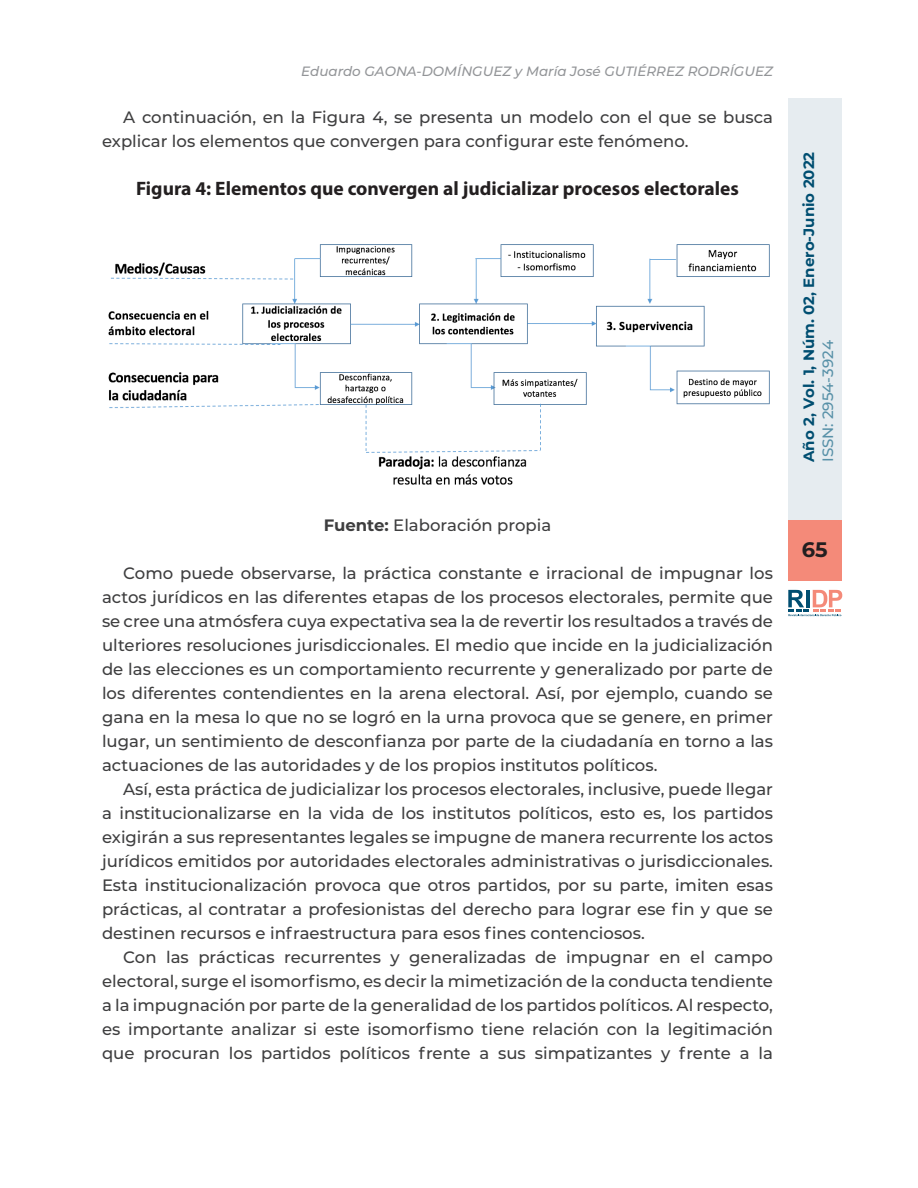
<style>
.page{position:relative;width:918px;height:1188px;background:#fff}
.page>*{position:absolute;margin:0;border:0;box-sizing:border-box;transform-origin:0 0}
.t1{font:700 21px "Montserrat";color:#231f20}
.RIDP_-_Título_Tablas{font:700 19.5px "Myriad Pro";color:#231f20}
.RIDP_-_Texto_artícul{font:500 16.5px/24px "Montserrat";color:#3e3e3f;text-align:justify}
.RIDP_-_Fuente_Tabla{font:500 16.5px "Montserrat";color:#3e3e3f}
.t2{font:700 15px "Montserrat";color:#004e71}
.t3{font:500 15px "Montserrat";color:#5891a8}
.Texto{font:italic 500 13.5px "Montserrat";color:#939598}
.s1{font-weight:700}
</style>
<div class="page">
<div style="left:788px;top:98px;width:53px;height:482px;background:#e6ecf0"></div>
<div style="left:788px;top:520px;width:53px;height:60px;background:#f48a79"></div>
<svg style="left:788px;top:590px;width:54px;height:26px"></svg>
<img style="left:108px;top:244px;width:662px;height:241px">
<p class="Texto" style="left:301px;top:62px;width:473px">Eduardo GAONA-DOMÍNGUEZ y María José GUTIÉRREZ RODRÍGUEZ</p>
<p class="RIDP_-_Texto_artícul" style="left:102px;top:105px;width:673px;text-indent:21px">A continuación, en la Figura 4, se presenta un modelo con el que se busca explicar los elementos que convergen para configurar este fenómeno.</p>
<p class="RIDP_-_Título_Tablas" style="left:136px;top:176px;width:604px">Figura 4: Elementos que convergen al judicializar procesos electorales</p>
<p class="RIDP_-_Fuente_Tabla" style="left:324px;top:514px;width:229px"><span class="s1">Fuente:</span> Elaboración propia</p>
<p class="RIDP_-_Texto_artícul" style="left:102px;top:561px;width:673px;text-indent:21px">Como puede observarse, la práctica constante e irracional de impugnar los actos jurídicos en las diferentes etapas de los procesos electorales, permite que se cree una atmósfera cuya expectativa sea la de revertir los resultados a través de ulteriores resoluciones jurisdiccionales. El medio que incide en la judicialización de las elecciones es un comportamiento recurrente y generalizado por parte de los diferentes contendientes en la arena electoral. Así, por ejemplo, cuando se gana en la mesa lo que no se logró en la urna provoca que se genere, en primer lugar, un sentimiento de desconfianza por parte de la ciudadanía en torno a las actuaciones de las autoridades y de los propios institutos políticos.</p>
<p class="RIDP_-_Texto_artícul" style="left:102px;top:777px;width:673px;text-indent:21px">Así, esta práctica de judicializar los procesos electorales, inclusive, puede llegar a institucionalizarse en la vida de los institutos políticos, esto es, los partidos exigirán a sus representantes legales se impugne de manera recurrente los actos jurídicos emitidos por autoridades electorales administrativas o jurisdiccionales.<br>Esta institucionalización provoca que otros partidos, por su parte, imiten esas prácticas, al contratar a profesionistas del derecho para lograr ese fin y que se destinen recursos e infraestructura para esos fines contenciosos.</p>
<p class="RIDP_-_Texto_artícul" style="left:102px;top:945px;width:673px;text-indent:21px">Con las prácticas recurrentes y generalizadas de impugnar en el campo electoral, surge el isomorfismo, es decir la mimetización de la conducta tendiente a la impugnación por parte de la generalidad de los partidos políticos. Al respecto, es importante analizar si este isomorfismo tiene relación con la legitimación que procuran los partidos políticos frente a sus simpatizantes y frente a la</p>
<p class="t2" style="left:798px;top:462px;width:312px;rotate:-90deg">Año 2, Vol. 1, Núm. 02, Enero-Junio 2022</p>
<p class="t3" style="left:817px;top:462px;width:123px;rotate:-90deg">ISSN: 2954-3924</p>
<p class="t1" style="left:802px;top:535px;width:27px">65</p>
</div>
